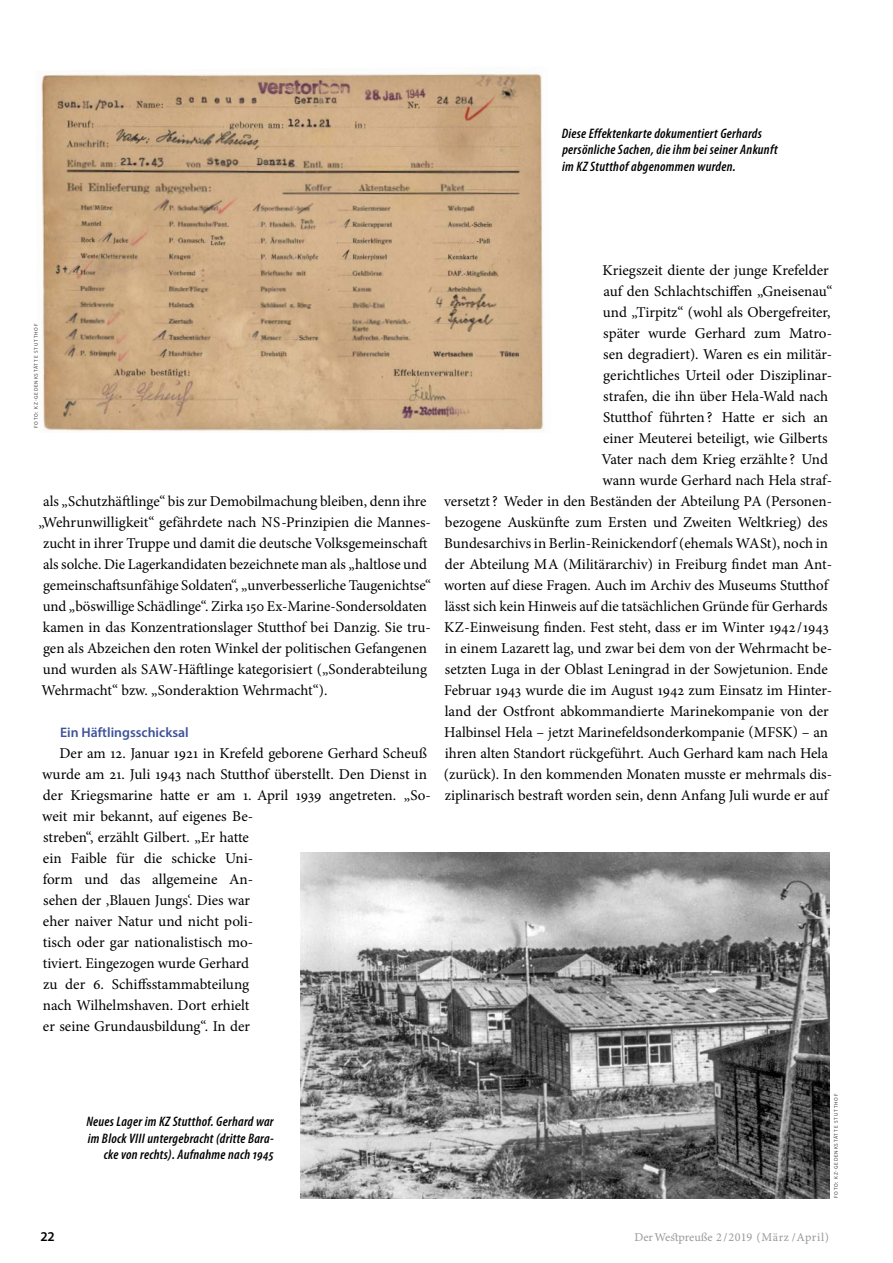
<style>
.page{position:relative;width:893px;height:1263px;background:#fff}
.page>*{position:absolute;margin:0;border:0;box-sizing:border-box;transform-origin:0 0}
.t1{font:15px/21px "Minion Pro";letter-spacing:-.005em;color:#000}
.t2{font:italic 600 condensed 13.8px/16.5px "Myriad Pro";letter-spacing:.02em;color:#000}
.t3{font:600 13.8px "Myriad Pro";color:#3e5399}
.t4{font:600 13.5px "Myriad Pro";color:#000}
.t5{font:12px "Minion Pro Capt";color:#9c9b9b}
.t6{font:5.25px "Myriad Pro";letter-spacing:.16em;color:#3f3e3e}
</style>
<div class="page">
<img style="left:41px;top:73px;width:503px;height:358px">
<img style="left:301px;top:852px;width:528px;height:347px">
<p class="t2" style="left:562px;top:125px;width:217px">Diese Effektenkarte dokumentiert Gerhards persönliche Sachen, die ihm bei seiner Ankunft im KZ Stutthof abgenommen wurden.</p>
<p class="t6" style="left:33px;top:428px;width:106px;rotate:-90deg">FOTO: KZ-GEDENKSTÄTTE STUTTHOF</p>
<p class="t1" style="left:43px;top:490px;width:385px">als „Schutzhäftlinge“ bis zur Demobilmachung bleiben, denn ihre</p>
<p class="t1" style="left:39px;top:511px;width:394px">„Wehrunwilligkeit“ gefährdete nach NS-Prinzipien die Mannes-</p>
<p class="t1" style="left:43px;top:532px;width:386px">zucht in ihrer Truppe und damit die deutsche Volksgemeinschaft</p>
<p class="t1" style="left:43px;top:553px;width:385px">als solche. Die Lagerkandidaten bezeichnete man als „haltlose und</p>
<p class="t1" style="left:43px;top:574px;width:390px">gemeinschaftsunfähige Soldaten“, „unverbesserliche Taugenichtse“</p>
<p class="t1" style="left:43px;top:595px;width:386px">und „böswillige Schädlinge“. Zirka 150 Ex-Marine-Sondersoldaten</p>
<p class="t1" style="left:43px;top:616px;width:389px">kamen in das Konzentrationslager Stutthof bei Danzig. Sie tru-</p>
<p class="t1" style="left:43px;top:637px;width:385px">gen als Abzeichen den roten Winkel der politischen Gefangenen</p>
<p class="t1" style="left:43px;top:658px;width:386px">und wurden als SAW-Häftlinge kategorisiert („Sonderabteilung</p>
<p class="t1" style="left:42px;top:679px;width:287px">Wehrmacht“ bzw. „Sonderaktion Wehrmacht“).</p>
<p class="t3" style="left:60px;top:723px;width:130px">Ein Häftlingsschicksal</p>
<p class="t1" style="left:42px;top:742px;width:390px;text-indent:17px">Der am 12. Januar 1921 in Krefeld geborene Gerhard Scheuß wurde am 21. Juli 1943 nach Stutthof überstellt. Den Dienst in der Kriegsmarine hatte er am 1. April 1939 angetreten. „So&shy;weit mir bekannt, auf eigenes Be-<br>streben“, erzählt Gilbert. „Er hatte<br>ein Faible für die schicke Uni-<br>form und das allgemeine An-<br>sehen der ‚Blauen Jungs‘. Dies war<br>eher naiver Natur und nicht poli-<br>tisch oder gar nationalistisch mo-<br>tiviert. Eingezogen wurde Gerhard<br>zu der 6. Schiffsstammabteilung<br>nach Wilhelmshaven. Dort erhielt<br>er seine Grundausbildung“. In der</p>
<p class="t1" style="left:603px;top:259px;width:228px">Kriegszeit diente der junge Krefelder</p>
<p class="t1" style="left:603px;top:280px;width:230px">auf den Schlachtschiffen „Gneisenau“</p>
<p class="t1" style="left:603px;top:301px;width:229px">und „Tirpitz“ (wohl als Obergefreiter,</p>
<p class="t1" style="left:603px;top:322px;width:230px">später wurde Gerhard zum Matro-</p>
<p class="t1" style="left:603px;top:343px;width:230px">sen degradiert). Waren es ein militär-</p>
<p class="t1" style="left:603px;top:364px;width:230px">gerichtliches Urteil oder Disziplinar-</p>
<p class="t1" style="left:603px;top:385px;width:226px">strafen, die ihn über Hela-Wald nach</p>
<p class="t1" style="left:603px;top:406px;width:227px">Stutthof führten? Hatte er sich an</p>
<p class="t1" style="left:603px;top:427px;width:226px">einer Meuterei beteiligt, wie Gilberts</p>
<p class="t1" style="left:601px;top:448px;width:228px">Vater nach dem Krieg erzählte ? Und</p>
<p class="t1" style="left:602px;top:469px;width:231px">wann wurde Gerhard nach Hela straf-</p>
<p class="t1" style="left:444px;top:490px;width:389px">versetzt? Weder in den Beständen der Abteilung PA (Personen-</p>
<p class="t1" style="left:445px;top:511px;width:384px">bezogene Auskünfte zum Ersten und Zweiten Weltkrieg) des</p>
<p class="t1" style="left:444px;top:532px;width:385px">Bundesarchivs in Berlin-Reinickendorf (ehemals WASt), noch in</p>
<p class="t1" style="left:445px;top:553px;width:389px">der Abteilung MA (Militärarchiv) in Freiburg findet man Ant-</p>
<p class="t1" style="left:444px;top:574px;width:386px">worten auf diese Fragen. Auch im Archiv des Museums Stutthof</p>
<p class="t1" style="left:445px;top:595px;width:384px">lässt sich kein Hinweis auf die tatsächlichen Gründe für Gerhards</p>
<p class="t1" style="left:444px;top:616px;width:386px">KZ-Einweisung finden. Fest steht, dass er im Winter 1942/1943</p>
<p class="t1" style="left:445px;top:637px;width:389px">in einem Lazarett lag, und zwar bei dem von der Wehrmacht be-</p>
<p class="t1" style="left:445px;top:658px;width:384px">setzten Luga in der Oblast Leningrad in der Sowjetunion. Ende</p>
<p class="t1" style="left:444px;top:679px;width:389px">Februar 1943 wurde die im August 1942 zum Einsatz im Hinter-</p>
<p class="t1" style="left:445px;top:700px;width:386px">land der Ostfront abkommandierte Marinekompanie von der</p>
<p class="t1" style="left:444px;top:721px;width:385px">Halbinsel Hela – jetzt Marinefeldsonderkompanie (MFSK) – an</p>
<p class="t1" style="left:445px;top:742px;width:385px">ihren alten Standort rückgeführt. Auch Gerhard kam nach Hela</p>
<p class="t1" style="left:444px;top:763px;width:390px">(zurück). In den kommenden Monaten musste er mehrmals dis-</p>
<p class="t1" style="left:445px;top:784px;width:385px">ziplinarisch bestraft worden sein, denn Anfang Juli wurde er auf</p>
<p class="t2" style="left:86px;top:1113px;width:189px;text-align:right">Neues Lager im KZ Stutthof. Gerhard war im Block VIII untergebracht (dritte Bara&shy;cke von rechts). Aufnahme nach 1945</p>
<p class="t6" style="left:833px;top:1198px;width:106px;rotate:-90deg">FOTO: KZ-GEDENKSTÄTTE STUTTHOF</p>
<p class="t4" style="left:40px;top:1227px;width:16px">22</p>
<p class="t5" style="left:635px;top:1228px;width:196px">Der Westpreuße 2/2019 (März /April)</p>
</div>
